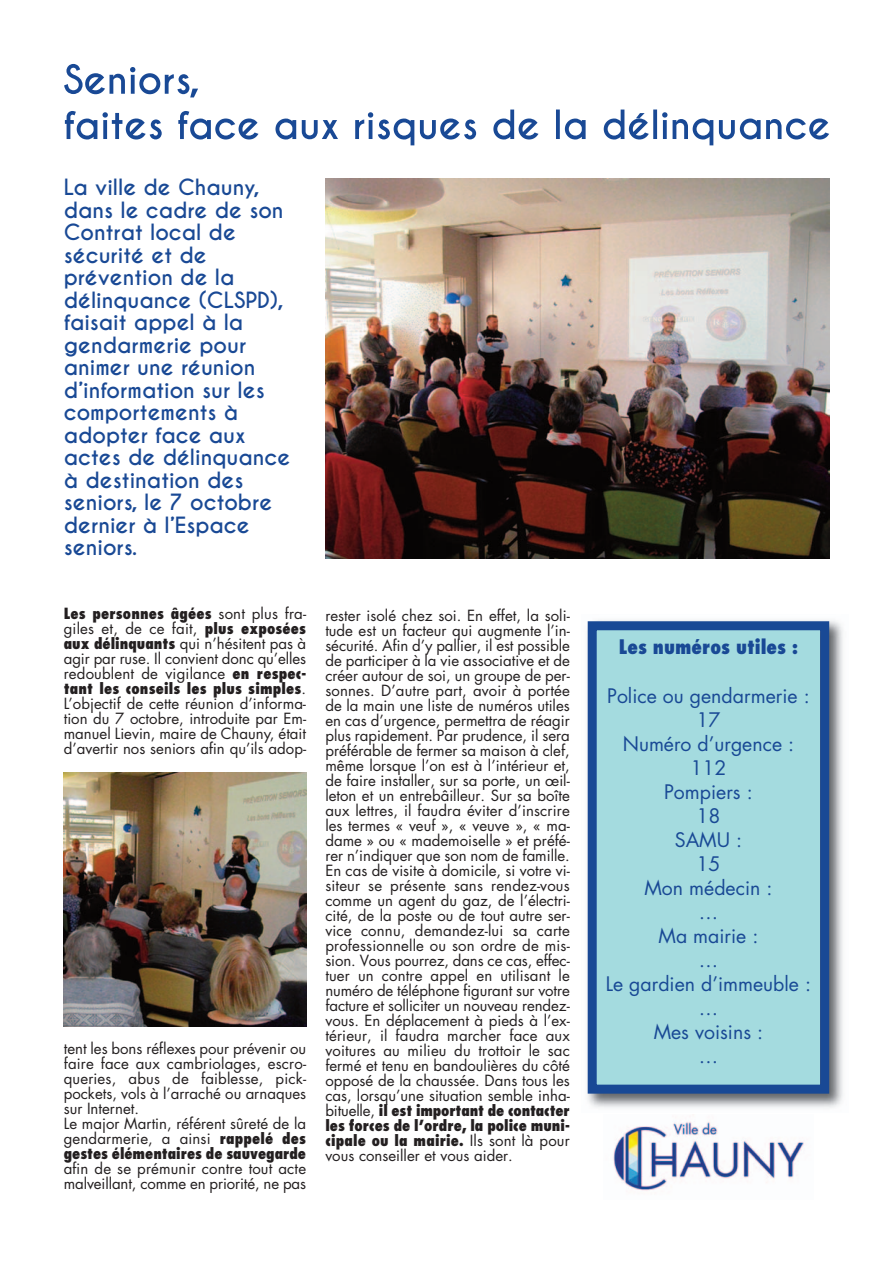
<style>
.page{position:relative;width:893px;height:1263px;background:#fff}
.page>*{position:absolute;margin:0;border:0;box-sizing:border-box;transform-origin:0 0}
.t1{font:700 21px/22.5px "Caviar Dreams";color:#194995}
.t2{font:19.5px/24px "Futura Std";color:#194995;text-align:center}
.t3{font:800 condensed 19.5px "Futura Std";color:#194995}
.t4{font:15px/15px "Futura Std";color:#231f20;text-align:justify}
.s1{font-weight:800;font-stretch:condensed}
</style>
<div class="page">
<svg style="left:65px;top:110px;width:764px;height:35px"></svg>
<svg style="left:64px;top:64px;width:134px;height:33px"></svg>
<img style="left:325px;top:179px;width:504px;height:379px">
<img style="left:64px;top:773px;width:242px;height:254px">
<img style="left:587px;top:620px;width:256px;height:488px">
<div style="left:597px;top:630px;width:223px;height:455px;background:#a4dbdf"></div>
<div style="left:588px;top:621px;width:241px;height:473px;border:9px solid #194995"></div>
<img style="left:613px;top:1121px;width:191px;height:70px">
<p class="t1" style="left:64px;top:176px;width:228px">La ville de Chauny, dans le cadre de son<br>Contrat local de sécurité et de prévention de la délinquance (CLSPD), faisait appel à la gendarmerie pour animer une réunion d’information sur les comportements à adopter face aux actes de délinquance à destination des seniors, le 7 octobre dernier à l’Espace seniors.</p>
<p class="t4" style="left:64px;top:607px;width:244px"><span class="s1">Les personnes âgées</span> sont plus fra&shy;giles et, de ce fait, <span class="s1">plus exposées aux délinquants</span> qui n’hésitent pas à agir par ruse. Il convient donc qu’elles redoublent de vigilance <span class="s1">en respec&shy;tant les conseils les plus simples</span>.<br>L’objectif de cette réunion d’informa&shy;tion du 7 octobre, introduite par Em&shy;manuel Lievin, maire de Chauny, était d’avertir nos seniors afin qu’ils adop-</p>
<p class="t4" style="left:64px;top:1042px;width:244px;text-align:left">tent les bons réflexes pour prévenir ou faire face aux cambriolages, escro&shy;queries, abus de faiblesse, pick&shy;pockets, vols à l’arraché ou arnaques sur Internet.<br>Le major Martin, référent sûreté de la gendarmerie, a ainsi <span class="s1">rappelé des gestes élémentaires de sauvegarde</span></p>
<p class="t4" style="left:64px;top:1162px;width:244px">afin de se prémunir contre tout acte malveillant, comme en priorité, ne pas</p>
<p class="t4" style="left:325px;top:609px;width:246px">rester isolé chez soi. En effet, la soli&shy;tude est un facteur qui augmente l’in&shy;sécurité. Afin d’y pallier, il est possible de participer à la vie associative et de créer autour de soi, un groupe de per&shy;sonnes. D’autre part, avoir à portée de la main une liste de numéros utiles en cas d’urgence, permettra de réagir plus rapidement. Par prudence, il sera préférable de fermer sa maison à clef, même lorsque l’on est à l’intérieur et, de faire installer, sur sa porte, un œil&shy;leton et un entrebâilleur. Sur sa boîte aux lettres, il faudra éviter d’inscrire les termes « veuf », « veuve », « ma&shy;dame » ou « mademoiselle » et préfé&shy;rer n’indiquer que son nom de famille.<br>En cas de visite à domicile, si votre vi&shy;siteur se présente sans rendez-vous comme un agent du gaz, de l’électri&shy;cité, de la poste ou de tout autre ser&shy;vice connu, demandez-lui sa carte professionnelle ou son ordre de mis&shy;sion. Vous pourrez, dans ce cas, effec&shy;tuer un contre appel en utilisant le numéro de téléphone figurant sur votre facture et solliciter un nouveau rendez&shy;vous. En déplacement à pieds à l’ex&shy;térieur, il faudra marcher face aux voitures au milieu du trottoir le sac fermé et tenu en bandoulières du côté opposé de la chaussée. Dans tous les cas, lorsqu’une situation semble inha&shy;bituelle, <span class="s1">il est important de contacter les forces de l’ordre, la police muni&shy;cipale ou la mairie.</span> Ils sont là pour vous conseiller et vous aider.</p>
<h2 class="t3" style="left:619px;top:638px;width:181px">Les numéros utiles :</h2>
<h2 class="t2" style="left:606px;top:686px;width:207px">Police ou gendarmerie :<br>17<br>Numéro d’urgence :<br>112<br>Pompiers :<br>18<br>SAMU :<br>15<br>Mon médecin :<br>…<br>Ma mairie :<br>…<br>Le gardien d’immeuble : …<br>Mes voisins :<br>…</h2>
</div>
